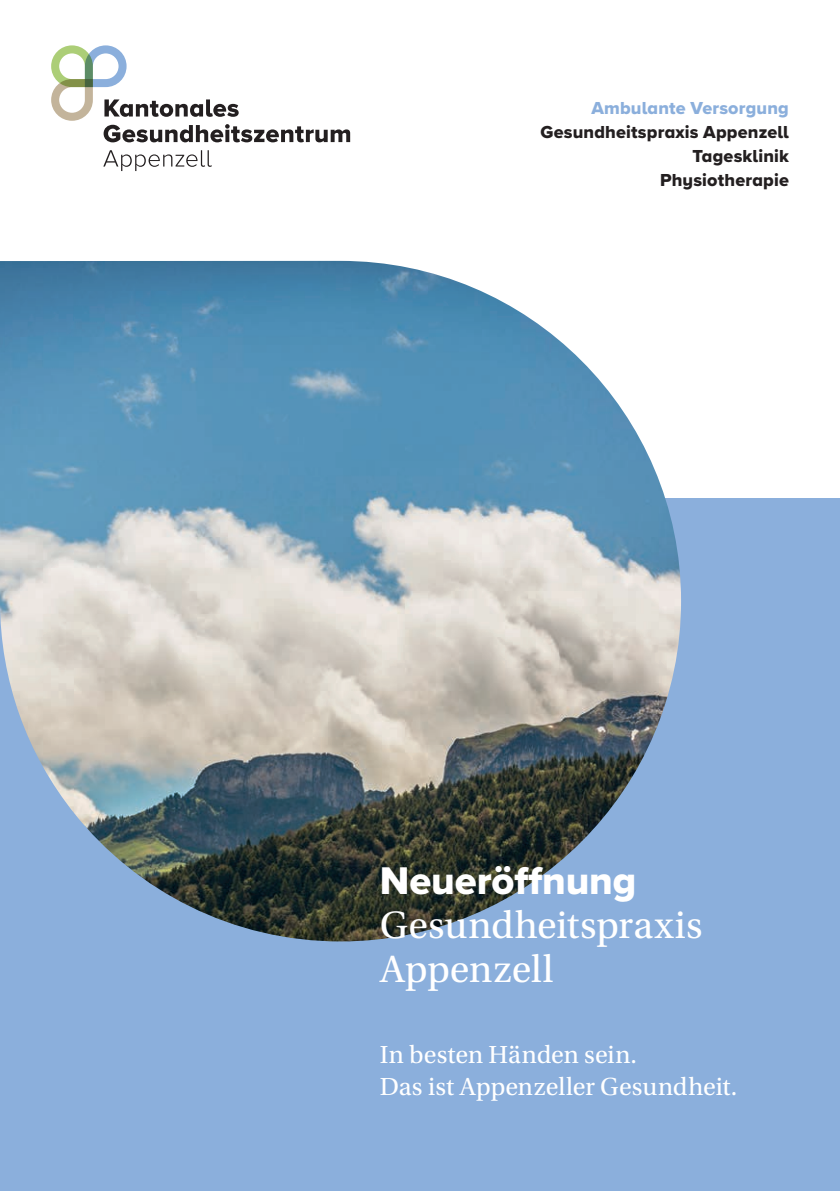
<style>
.page{position:relative;width:840px;height:1191px;background:#fff}
.page>*{position:absolute;margin:0;border:0;box-sizing:border-box;transform-origin:0 0}
.t1{font:40px/44px "Utopia Std";color:#fff}
.t2{font:40px "Proxima Nova Extrabld";letter-spacing:-.005em;color:#fff}
.t3{font:26px/31.2px "Utopia Std";color:#fff}
.t4{font:18px/24px "Proxima Nova Extrabld";letter-spacing:.01em;color:#231f20;text-align:right}
.t5{font:18px "Proxima Nova Extrabld";letter-spacing:.01em;color:#8bafdc}
</style>
<div class="page">
<svg style="left:103px;top:150px;width:109px;height:21px"></svg>
<svg style="left:51px;top:45px;width:299px;height:97px"></svg>
<div style="left:0;top:499px;width:839px;height:692px;background:#8bafdc"></div>
<img style="left:0;top:261px;width:680px;height:680px">
<p class="t5" style="left:591px;top:94px;width:199px">Ambulante Versorgung</p>
<p class="t4" style="left:540px;top:119px;width:250px">Gesundheitspraxis Appenzell<br>Tagesklinik<br>Physiotherapie</p>
<h1 class="t2" style="left:379px;top:851px;width:258px">Neueröffnung</h1>
<h1 class="t1" style="left:379px;top:904px;width:324px">Gesundheitspraxis<br>Appenzell</h1>
<h2 class="t3" style="left:379px;top:1039px;width:359px">In besten Händen sein.<br>Das ist Appenzeller Gesundheit.</h2>
</div>
